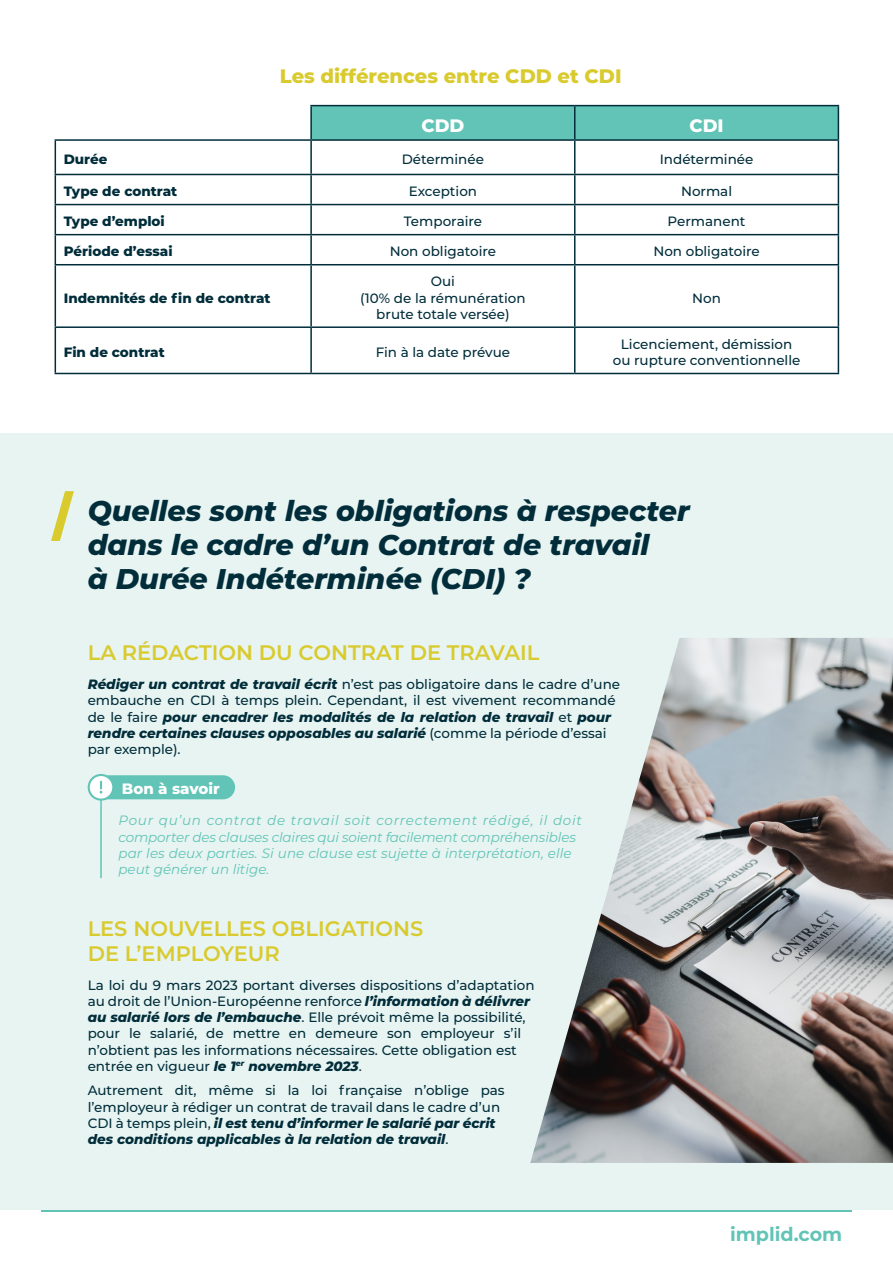
<style>
.page{position:relative;width:893px;height:1263px;background:#fff}
.page>*{position:absolute;margin:0;border:0;box-sizing:border-box;transform-origin:0 0}
.t1{font:italic 800 28.5px/34.2px "Montserrat";color:#012d3a}
.t2{font:600 21px/25.2px "Montserrat";color:#d9ca2e}
.t3{font:800 19.5px "Montserrat";color:#d9ca2e}
.t4{font:700 19.05px "Montserrat";color:#61c4b6}
.t5{font:800 18px "Montserrat";color:#fff}
.t6{font:800 15px "Montserrat";color:#fff}
.t7{font:500 13.5px/16.2px "Montserrat";color:#012d3a}
.t8{font:italic 13.5px/16.2px "Montserrat";letter-spacing:.005em;color:#61c4b6}
.t9{font:800 13.5px "Montserrat";color:#012d3a}
.s1{font-weight:800;font-style:italic}
</style>
<div class="page">
<div style="left:0;top:434px;width:893px;height:776px;background:#e7f4f2"></div>
<hr style="left:41px;top:1210px;width:811px;height:1px;background:#61c4b6">
<img style="left:530px;top:638px;width:363px;height:525px">
<div style="left:312px;top:106px;width:526px;height:33px;background:#61c4b6"></div>
<hr style="left:310px;top:105px;width:265px;height:1px;background:#012d3a">
<hr style="left:310px;top:106px;width:2px;height:33px;background:#012d3a">
<hr style="left:575px;top:105px;width:264px;height:1px;background:#012d3a">
<hr style="left:574px;top:106px;width:1px;height:33px;background:#012d3a">
<hr style="left:838px;top:106px;width:1px;height:33px;background:#012d3a">
<hr style="left:55px;top:139px;width:256px;height:2px;background:#012d3a">
<hr style="left:55px;top:141px;width:1px;height:33px;background:#012d3a">
<hr style="left:311px;top:139px;width:264px;height:2px;background:#012d3a">
<hr style="left:310px;top:141px;width:2px;height:33px;background:#012d3a">
<hr style="left:575px;top:139px;width:264px;height:2px;background:#012d3a">
<hr style="left:574px;top:141px;width:1px;height:33px;background:#012d3a">
<hr style="left:838px;top:141px;width:1px;height:33px;background:#012d3a">
<hr style="left:55px;top:174px;width:256px;height:1px;background:#012d3a">
<hr style="left:311px;top:174px;width:264px;height:1px;background:#012d3a">
<hr style="left:310px;top:175px;width:2px;height:29px;background:#012d3a">
<hr style="left:575px;top:174px;width:264px;height:1px;background:#012d3a">
<hr style="left:55px;top:204px;width:256px;height:1px;background:#012d3a">
<hr style="left:311px;top:204px;width:264px;height:1px;background:#012d3a">
<hr style="left:310px;top:205px;width:2px;height:29px;background:#012d3a">
<hr style="left:575px;top:204px;width:264px;height:1px;background:#012d3a">
<hr style="left:55px;top:234px;width:256px;height:1px;background:#012d3a">
<svg style="left:55px;top:175px;width:1px;height:89px"></svg>
<hr style="left:311px;top:234px;width:264px;height:1px;background:#012d3a">
<hr style="left:310px;top:235px;width:2px;height:29px;background:#012d3a">
<hr style="left:575px;top:234px;width:264px;height:1px;background:#012d3a">
<svg style="left:574px;top:175px;width:1px;height:89px"></svg>
<svg style="left:838px;top:175px;width:1px;height:89px"></svg>
<hr style="left:55px;top:264px;width:256px;height:1px;background:#012d3a">
<hr style="left:55px;top:265px;width:1px;height:61px;background:#012d3a">
<hr style="left:311px;top:264px;width:264px;height:1px;background:#012d3a">
<hr style="left:310px;top:265px;width:2px;height:61px;background:#012d3a">
<hr style="left:575px;top:264px;width:264px;height:1px;background:#012d3a">
<hr style="left:574px;top:265px;width:1px;height:61px;background:#012d3a">
<hr style="left:838px;top:265px;width:1px;height:61px;background:#012d3a">
<hr style="left:55px;top:326px;width:256px;height:2px;background:#012d3a">
<hr style="left:55px;top:328px;width:1px;height:45px;background:#012d3a">
<hr style="left:311px;top:326px;width:264px;height:2px;background:#012d3a">
<hr style="left:310px;top:328px;width:2px;height:45px;background:#012d3a">
<hr style="left:575px;top:326px;width:264px;height:2px;background:#012d3a">
<hr style="left:574px;top:328px;width:1px;height:45px;background:#012d3a">
<hr style="left:838px;top:328px;width:1px;height:45px;background:#012d3a">
<hr style="left:55px;top:373px;width:256px;height:1px;background:#012d3a">
<hr style="left:311px;top:373px;width:264px;height:1px;background:#012d3a">
<hr style="left:575px;top:373px;width:264px;height:1px;background:#012d3a">
<svg style="left:51px;top:491px;width:23px;height:50px"></svg>
<hr style="left:100px;top:792px;width:2px;height:86px;background:#61c4b6">
<div style="left:94px;top:775px;width:141px;height:24px;background:#61c4b6;border-radius:12px"></div>
<svg style="left:88px;top:774px;width:26px;height:27px"></svg>
<p class="t3" style="left:280px;top:61px;width:343px">Les différences entre CDD et CDI</p>
<p class="t5" style="left:421px;top:112px;width:45px">CDD</p>
<p class="t5" style="left:689px;top:112px;width:36px">CDI</p>
<p class="t9" style="left:64px;top:149px;width:45px">Durée</p>
<p class="t7" style="left:402px;top:150px;width:84px">Déterminée</p>
<p class="t7" style="left:660px;top:150px;width:95px">Indéterminée</p>
<p class="t9" style="left:64px;top:181px;width:115px">Type de contrat</p>
<p class="t7" style="left:409px;top:183px;width:70px">Exception</p>
<p class="t7" style="left:681px;top:183px;width:53px">Normal</p>
<p class="t9" style="left:64px;top:211px;width:103px">Type d’emploi</p>
<p class="t7" style="left:404px;top:213px;width:80px">Temporaire</p>
<p class="t7" style="left:668px;top:213px;width:79px">Permanent</p>
<p class="t9" style="left:64px;top:242px;width:110px">Période d’essai</p>
<p class="t7" style="left:390px;top:243px;width:108px">Non obligatoire</p>
<p class="t7" style="left:653px;top:243px;width:108px">Non obligatoire</p>
<p class="t9" style="left:64px;top:288px;width:208px">Indemnités de fin de contrat</p>
<p class="t7" style="left:431px;top:273px;width:26px">Oui</p>
<p class="t7" style="left:360px;top:289px;width:167px;text-align:center">(10% de la rémunération brute totale versée)</p>
<p class="t7" style="left:692px;top:289px;width:30px">Non</p>
<p class="t9" style="left:64px;top:342px;width:102px">Fin de contrat</p>
<p class="t7" style="left:376px;top:343px;width:136px">Fin à la date prévue</p>
<p class="t7" style="left:613px;top:335px;width:189px;text-align:center">Licenciement, démission ou rupture conventionnelle</p>
<p class="t1" style="left:88px;top:492px;width:603px">Quelles sont les obligations à respecter dans le cadre d’un Contrat de travail<br>à Durée Indéterminée (CDI) ?</p>
<p class="t2" style="left:88px;top:639px;width:453px">LA RÉDACTION DU CONTRAT DE TRAVAIL</p>
<p class="t7" style="left:88px;top:676px;width:534px"><span class="s1">Rédiger un contrat de travail écrit</span> n’est pas obligatoire dans le cadre d’une embauche en CDI à temps plein. Cependant, il est vivement recommandé de le faire <span class="s1">pour encadrer les modalités de la relation de travail</span> et <span class="s1">pour rendre certaines clauses opposables au salarié</span> (comme la période d’essai par exemple).</p>
<p class="t6" style="left:122px;top:777px;width:99px">Bon à savoir</p>
<p class="t8" style="left:118px;top:812px;width:465px">Pour qu’un contrat de travail soit correctement rédigé, il doit comporter des clauses claires qui soient facilement compréhensibles par les deux parties. Si une clause est sujette à interprétation, elle peut générer un litige.</p>
<p class="t2" style="left:88px;top:914px;width:337px">LES NOUVELLES OBLIGATIONS<br>DE L’EMPLOYEUR</p>
<p class="t7" style="left:88px;top:976px;width:449px">La loi du 9 mars 2023 portant diverses dispositions d’adaptation au droit de l’Union-Européenne renforce <span class="s1">l’information à délivrer au salarié lors de l’embauche</span>. Elle prévoit même la possibilité, pour le salarié, de mettre en demeure son employeur s’il n’obtient pas les informations nécessaires. Cette obligation est entrée en vigueur <span class="s1">le 1</span><sup>er</sup> <span class="s1">novembre 2023</span>.</p>
<p class="t7" style="left:88px;top:1082px;width:419px">Autrement dit, même si la loi française n’oblige pas l’employeur à rédiger un contrat de travail dans le cadre d’un CDI à temps plein, <span class="s1">il est tenu d’informer le salarié par écrit des conditions applicables à la relation de travail</span>.</p>
<p class="t4" style="left:730px;top:1221px;width:114px">implid.com</p>
</div>
